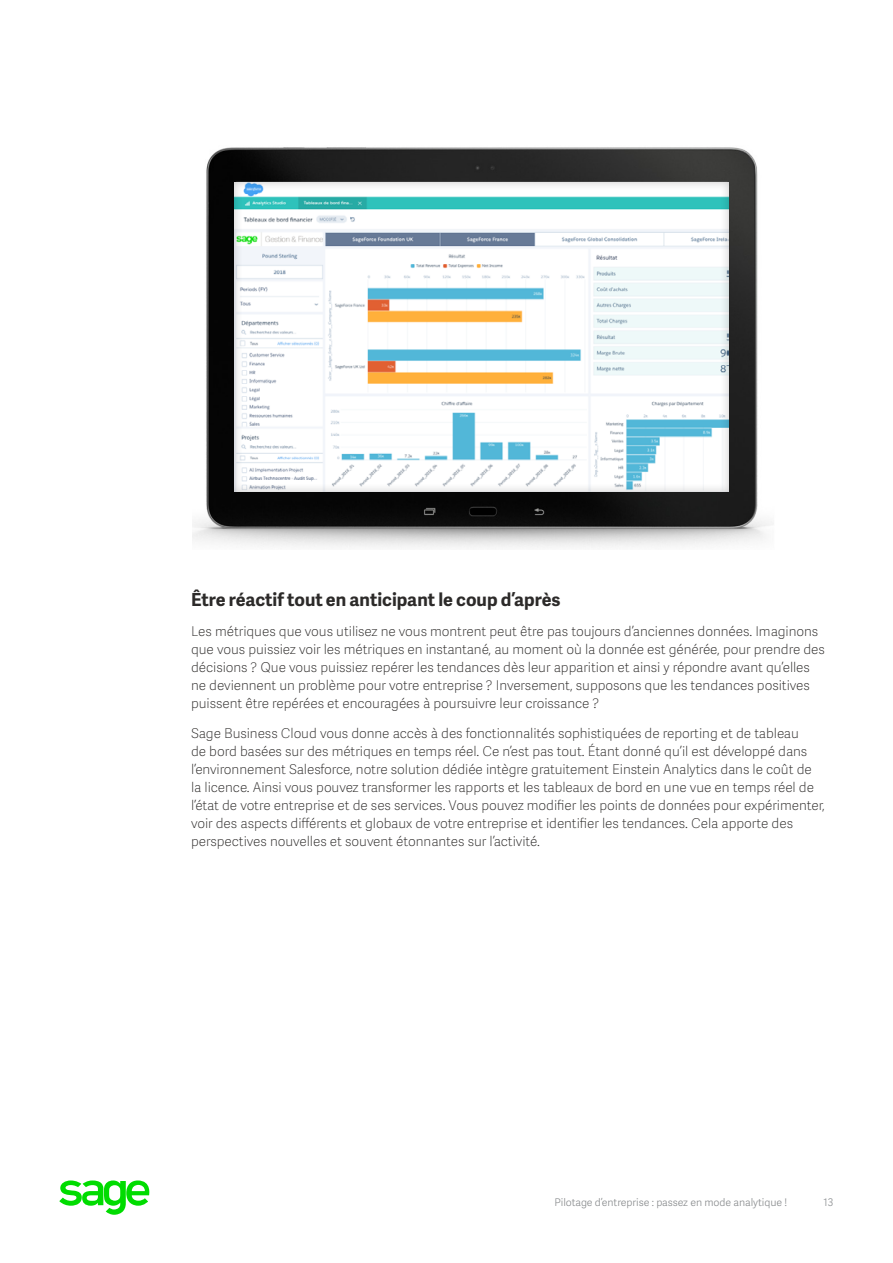
<style>
.page{position:relative;width:893px;height:1263px;background:#fff}
.page>*{position:absolute;margin:0;border:0;box-sizing:border-box;transform-origin:0 0}
.Subhead{font:700 18px "Adelle Sans SAGE";color:#2c2a29}
.Body_Copy{font:13.5px/18px "Adelle Sans SAGE Th";letter-spacing:-.005em;color:#2c2a29}
.t1{font:10.5px "Adelle Sans SAGE Lt";letter-spacing:-.005em;color:#888b8d}
</style>
<div class="page">
<svg style="left:59px;top:1180px;width:91px;height:35px"></svg>
<img style="left:193px;top:147px;width:581px;height:401px">
<div style="left:234px;top:182px;width:495px;height:310px;background:#231f20;opacity:.25"></div>
<p class="Subhead" style="left:191px;top:586px;width:371px">Être réactif tout en anticipant le coup d’après</p>
<p class="Body_Copy" style="left:191px;top:622px;width:635px">Les métriques que vous utilisez ne vous montrent peut être pas toujours d’anciennes données. Imaginons que vous puissiez voir les métriques en instantané, au moment où la donnée est générée, pour prendre des décisions ? Que vous puissiez repérer les tendances dès leur apparition et ainsi y répondre avant qu’elles ne deviennent un problème pour votre entreprise ? Inversement, supposons que les tendances positives puissent être repérées et encouragées à poursuivre leur croissance ?</p>
<p class="Body_Copy" style="left:191px;top:724px;width:635px">Sage Business Cloud vous donne accès à des fonctionnalités sophistiquées de reporting et de tableau<br>de bord basées sur des métriques en temps réel. Ce n’est pas tout. Étant donné qu’il est développé dans l’environnement Salesforce, notre solution dédiée intègre gratuitement Einstein Analytics dans le coût de la licence. Ainsi vous pouvez transformer les rapports et les tableaux de bord en une vue en temps réel de l’état de votre entreprise et de ses services. Vous pouvez modifier les points de données pour expérimenter, voir des aspects différents et globaux de votre entreprise et identifier les tendances. Cela apporte des perspectives nouvelles et souvent étonnantes sur l’activité.</p>
<p class="t1" style="left:554px;top:1195px;width:234px">Pilotage d’entreprise : passez en mode analytique !</p>
<p class="t1" style="left:823px;top:1195px;width:11px">13</p>
</div>
